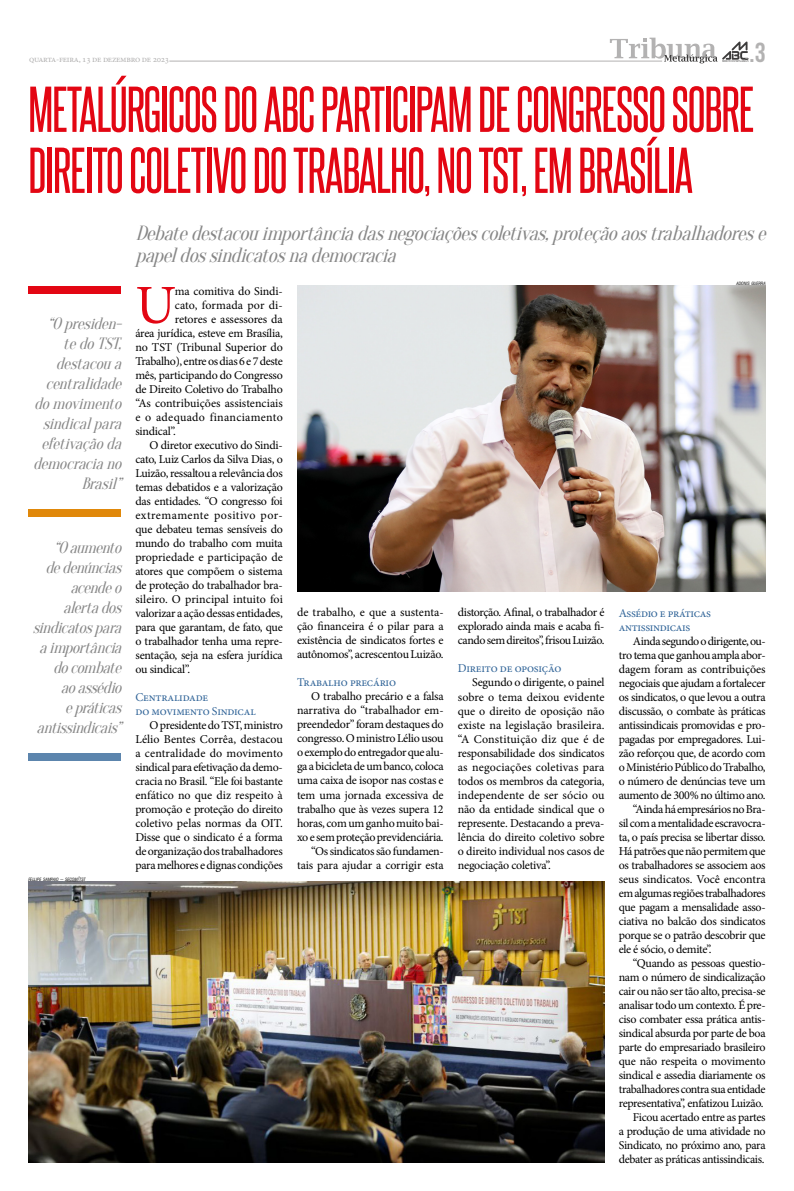
<style>
.page{position:relative;width:794px;height:1191px;background:#fff}
.page>*{position:absolute;margin:0;border:0;box-sizing:border-box;transform-origin:0 0}
.t1{font:55.1px "Minion Pro";color:#e30613}
.t2{font:55px/61px "Steelfish Rg";letter-spacing:-.015em;color:#e30613}
.t3{font:27.5px "Bebas Neue";color:#b3b2b2}
.t4{font:italic 20px/22px "Oranienbaum";color:#878787}
.t5{font:italic 16px/20px "Oranienbaum";color:#878787;text-align:right}
.t6{font:12px/14px "Minion Pro";letter-spacing:-.025em;color:#000;text-align:justify}
.t7{font:12px/14px "Minion Pro";letter-spacing:-.025em;color:#369}
.t8{font:9px "Minion Pro";letter-spacing:-.03em;color:#b3b2b2}
.t9{font:italic condensed 4.4px "Swiss 721 BT";color:#000}
.s1{font-size:6.2px}
</style>
<div class="page">
<hr style="left:169px;top:61px;width:493px;height:1px;background:#b3b2b2">
<svg style="left:610px;top:38px;width:138px;height:25px"></svg>
<div style="left:28px;top:509px;width:93px;height:8px;background:#e0880a"></div>
<div style="left:28px;top:753px;width:93px;height:8px;background:#5c85ad"></div>
<div style="left:28px;top:286px;width:93px;height:8px;background:#e30613"></div>
<img style="left:297px;top:286px;width:468px;height:305px">
<img style="left:28px;top:882px;width:576px;height:280px">
<p class="t8" style="left:29px;top:53px;width:142px">quarta-feira, 13 de dezembro de 2023</p>
<h3 class="t3" style="left:749px;top:37px;width:18px">.3</h3>
<h2 class="t2" style="left:28px;top:75px;width:727px">METALÚRGICOS DO ABC PARTICIPAM DE CONGRESSO SOBRE<br>DIREITO COLETIVO DO TRABALHO, NO TST, EM BRASÍLIA</h2>
<h3 class="t5" style="left:33px;top:314px;width:95px">“Opresiden&shy;tedoTST, destacoua centralidade domovimento sindicalpara efetivaçãoda democraciano<br>Brasil”</h3>
<h3 class="t5" style="left:33px;top:538px;width:95px">“Oaumento dedenúncias acendeo alertados sindicatospara aimportância docombate aoassédio epráticas antissindicais”</h3>
<p class="t9" style="left:28px;top:877px;width:59px">FELLIPE SAMPAIO <span class="s1">–</span> SECOM<span class="s1">/</span>TST</p>
<h3 class="t4" style="left:135px;top:222px;width:638px">Debatedestacouimportânciadasnegociaçõescoletivas,proteçãoaostrabalhadorese papeldossindicatosnademocracia</h3>
<p class="t9" style="left:736px;top:281px;width:31px">ADONIS GUERRA</p>
<h1 class="t1" style="left:135px;top:268px;width:42px">U</h1>
<p class="t6" style="left:175px;top:284px;width:109px">ma comitiva do Sindi-</p>
<p class="t6" style="left:175px;top:298px;width:109px">cato, formada por di-</p>
<p class="t6" style="left:175px;top:312px;width:109px">retores e assessores da</p>
<p class="t6" style="left:135px;top:326px;width:149px">área jurídica, esteve em Brasília,</p>
<p class="t6" style="left:135px;top:340px;width:149px">no TST (Tribunal Superior do</p>
<p class="t6" style="left:135px;top:354px;width:149px">Trabalho), entre os dias 6 e 7 deste</p>
<p class="t6" style="left:135px;top:368px;width:149px">mês, participando do Congresso</p>
<p class="t6" style="left:135px;top:382px;width:149px">de Direito Coletivo do Trabalho</p>
<p class="t6" style="left:135px;top:396px;width:149px">“As contribuições assistenciais</p>
<p class="t6" style="left:135px;top:410px;width:149px">e o adequado financiamento</p>
<p class="t6" style="left:135px;top:424px;width:42px">sindical”.</p>
<p class="t6" style="left:150px;top:438px;width:135px">O diretor executivo do Sindi-</p>
<p class="t6" style="left:135px;top:452px;width:149px">cato, Luiz Carlos da Silva Dias, o</p>
<p class="t6" style="left:135px;top:466px;width:149px">Luizão, ressaltou a relevância dos</p>
<p class="t6" style="left:135px;top:480px;width:149px">temas debatidos e a valorização</p>
<p class="t6" style="left:135px;top:494px;width:149px">das entidades. “O congresso foi</p>
<p class="t6" style="left:135px;top:508px;width:149px">extremamente positivo por-</p>
<p class="t6" style="left:135px;top:522px;width:149px">que debateu temas sensíveis do</p>
<p class="t6" style="left:135px;top:536px;width:149px">mundo do trabalho com muita</p>
<p class="t6" style="left:135px;top:550px;width:149px">propriedade e participação de</p>
<p class="t6" style="left:135px;top:564px;width:149px">atores que compõem o sistema</p>
<p class="t6" style="left:135px;top:578px;width:149px">de proteção do trabalhador bra-</p>
<p class="t6" style="left:135px;top:592px;width:149px">sileiro. O principal intuito foi</p>
<p class="t6" style="left:135px;top:606px;width:149px">valorizar a ação dessas entidades,</p>
<p class="t6" style="left:135px;top:620px;width:149px">para que garantam, de fato, que</p>
<p class="t6" style="left:135px;top:634px;width:149px">o trabalhador tenha uma repre-</p>
<p class="t6" style="left:135px;top:648px;width:149px">sentação, seja na esfera jurídica</p>
<p class="t6" style="left:135px;top:662px;width:56px">ou sindical”.</p>
<p class="t7" style="left:135px;top:690px;width:122px">Centralidade<br>do movimento Sindical</p>
<p class="t6" style="left:135px;top:718px;width:149px;text-indent:14px">O presidente do TST, ministro Lélio Bentes Corrêa, destacou a centralidade do movimento sindical para efetivação da demo&shy;cracia no Brasil. “Ele foi bastante enfático no que diz respeito à promoção e proteção do direito coletivo pelas normas da OIT.<br>Disse que o sindicato é a forma de organização dos trabalhadores para melhores e dignas condições</p>
<p class="t6" style="left:297px;top:605px;width:148px">de trabalho, e que a sustenta&shy;ção financeira é o pilar para a existência de sindicatos fortes e autônomos”, acrescentou Luizão.</p>
<p class="t7" style="left:297px;top:675px;width:100px">Trabalho precário</p>
<p class="t6" style="left:297px;top:689px;width:148px;text-align:right">O trabalho precário e a falsa narrativa do “trabalhador em&shy;preendedor” foram destaques do congresso. O ministro Lélio usou o exemplo do entregador que alu&shy;ga a bicicleta de um banco, coloca uma caixa de isopor nas costas e tem uma jornada excessiva de trabalho que às vezes supera 12 horas, com um ganho muito bai&shy;xo e sem proteção previdenciária. “Os sindicatos são fundamen&shy;tais para ajudar a corrigir esta</p>
<p class="t6" style="left:458px;top:605px;width:148px">distorção. Afinal, o trabalhador é explorado ainda mais e acaba fi&shy;cando sem direitos”, frisou Luizão.</p>
<p class="t7" style="left:458px;top:661px;width:105px">Direito de oposição</p>
<p class="t6" style="left:458px;top:675px;width:148px;text-indent:14px">Segundo o dirigente, o painel sobre o tema deixou evidente que o direito de oposição não existe na legislação brasileira. “A Constituição diz que é de responsabilidade dos sindicatos as negociações coletivas para todos os membros da categoria, independente de ser sócio ou não da entidade sindical que o represente. Destacando a preva&shy;lência do direito coletivo sobre o direito individual nos casos de negociação coletiva”.</p>
<p class="t7" style="left:619px;top:606px;width:94px">Assédio e práticas antissindicais</p>
<p class="t6" style="left:633px;top:634px;width:134px">Ainda segundo o dirigente, ou-</p>
<p class="t6" style="left:619px;top:648px;width:148px">tro tema que ganhou ampla abor-</p>
<p class="t6" style="left:619px;top:662px;width:148px">dagem foram as contribuições</p>
<p class="t6" style="left:619px;top:676px;width:148px">negociais que ajudam a fortalecer</p>
<p class="t6" style="left:619px;top:690px;width:148px">os sindicatos, o que levou a outra</p>
<p class="t6" style="left:619px;top:704px;width:148px">discussão, o combate às práticas</p>
<p class="t6" style="left:619px;top:718px;width:148px">antissindicais promovidas e pro-</p>
<p class="t6" style="left:619px;top:732px;width:148px">pagadas por empregadores. Lui-</p>
<p class="t6" style="left:619px;top:746px;width:148px">zão reforçou que, de acordo com</p>
<p class="t6" style="left:619px;top:760px;width:148px">o Ministério Público do Trabalho,</p>
<p class="t6" style="left:619px;top:774px;width:148px">o número de denúncias teve um</p>
<p class="t6" style="left:619px;top:788px;width:148px">aumento de 300% no último ano.</p>
<p class="t6" style="left:633px;top:802px;width:134px">“Ainda há empresários no Bra-</p>
<p class="t6" style="left:619px;top:816px;width:148px">sil com a mentalidade escravocra-</p>
<p class="t6" style="left:619px;top:830px;width:148px">ta, o país precisa se libertar disso.</p>
<p class="t6" style="left:619px;top:844px;width:148px">Há patrões que não permitem que</p>
<p class="t6" style="left:619px;top:858px;width:148px">os trabalhadores se associem aos</p>
<p class="t6" style="left:619px;top:872px;width:148px">seus sindicatos. Você encontra</p>
<p class="t6" style="left:619px;top:886px;width:148px">em algumas regiões trabalhadores</p>
<p class="t6" style="left:619px;top:900px;width:148px">que pagam a mensalidade asso-</p>
<p class="t6" style="left:619px;top:914px;width:148px">ciativa no balcão dos sindicatos</p>
<p class="t6" style="left:619px;top:928px;width:148px">porque se o patrão descobrir que</p>
<p class="t6" style="left:619px;top:942px;width:94px">ele é sócio, o demite”.</p>
<p class="t6" style="left:633px;top:956px;width:134px">“Quando as pessoas questio-</p>
<p class="t6" style="left:619px;top:970px;width:148px">nam o número de sindicalização</p>
<p class="t6" style="left:619px;top:984px;width:148px">cair ou não ser tão alto, precisa-se</p>
<p class="t6" style="left:619px;top:998px;width:148px">analisar todo um contexto. É pre-</p>
<p class="t6" style="left:619px;top:1012px;width:148px">ciso combater essa prática antis-</p>
<p class="t6" style="left:619px;top:1026px;width:148px">sindical absurda por parte de boa</p>
<p class="t6" style="left:619px;top:1040px;width:148px">parte do empresariado brasileiro</p>
<p class="t6" style="left:619px;top:1054px;width:148px">que não respeita o movimento</p>
<p class="t6" style="left:619px;top:1068px;width:148px">sindical e assedia diariamente os</p>
<p class="t6" style="left:619px;top:1082px;width:148px">trabalhadores contra sua entidade</p>
<p class="t6" style="left:619px;top:1096px;width:146px">representativa”, enfatizou Luizão.</p>
<p class="t6" style="left:633px;top:1110px;width:134px">Ficou acertado entre as partes</p>
<p class="t6" style="left:619px;top:1124px;width:148px">a produção de uma atividade no</p>
<p class="t6" style="left:619px;top:1138px;width:148px">Sindicato, no próximo ano, para</p>
<p class="t6" style="left:619px;top:1152px;width:147px">debater as práticas antissindicais.</p>
</div>
